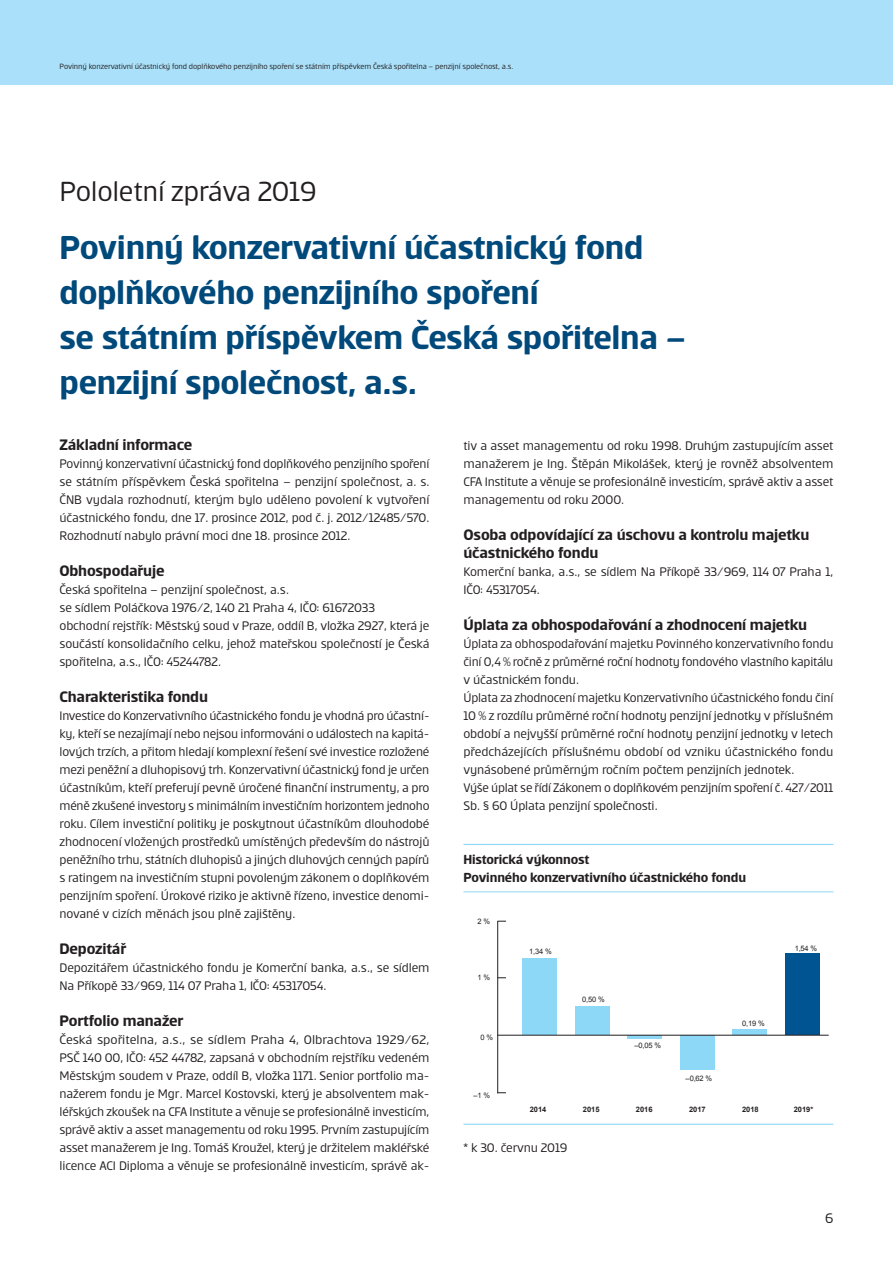
<style>
.page{position:relative;width:893px;height:1263px;background:#fff}
.page>*{position:absolute;margin:0;border:0;box-sizing:border-box;transform-origin:0 0}
.t1{font:700 36px/45px "Erste";letter-spacing:-.01em;color:#00497b}
.t2{font:30px "Erste";letter-spacing:-.01em;color:#231f20}
.t3{font:700 16.5px/18px "Erste";letter-spacing:-.01em;color:#231f20}
.t4{font:15px "Erste";color:#231f20}
.t5{font:700 14.25px/18px "Erste";letter-spacing:-.01em;color:#231f20}
.t6{font:13.5px/18px "Erste";letter-spacing:-.015em;color:#231f20;text-align:justify}
.t7{font:8.25px "Erste";letter-spacing:-.01em;color:#231f20}
.t8{font:7.5px "Arial";letter-spacing:-.02em;color:#231f20}
.t9{font:700 7.5px "Arial";color:#231f20}
</style>
<div class="page">
<div style="left:0;top:0;width:893px;height:85px;background:#aae0f9"></div>
<hr style="left:463px;top:844px;width:370px;height:1px;background:#8dd7f7">
<hr style="left:463px;top:891px;width:370px;height:1px;background:#8dd7f7">
<hr style="left:497px;top:921px;width:1px;height:172px;background:#231f20">
<hr style="left:628px;top:1035px;width:34px;height:3px;background:#8dd7f7">
<div style="left:680px;top:1035px;width:34px;height:35px;background:#8dd7f7"></div>
<div style="left:523px;top:958px;width:34px;height:77px;background:#8dd7f7"></div>
<div style="left:575px;top:1006px;width:34px;height:29px;background:#8dd7f7"></div>
<div style="left:785px;top:954px;width:34px;height:81px;background:#005492"></div>
<div style="left:733px;top:1029px;width:34px;height:6px;background:#8dd7f7"></div>
<hr style="left:463px;top:1124px;width:370px;height:1px;background:#8dd7f7">
<hr style="left:497px;top:1035px;width:332px;height:1px;background:#231f20">
<p class="t7" style="left:60px;top:62px;width:455px">Povinný konzervativní účastnický fond doplňkového penzijního spoření se státním příspěvkem Česká spořitelna – penzijní společnost, a.s.</p>
<h2 class="t2" style="left:60px;top:176px;width:259px">Pololetní zpráva 2019</h2>
<h1 class="t1" style="left:60px;top:224px;width:628px">Povinný konzervativní účastnický fond doplňkového penzijního spoření<br>se státním příspěvkem Česká spořitelna – penzijní společnost, a.s.</h1>
<p class="t3" style="left:60px;top:435px;width:134px">Základní informace</p>
<p class="t6" style="left:60px;top:454px;width:371px">Povinný konzervativní účastnický fond doplňkového penzijního spoření se státním příspěvkem Česká spořitelna – penzijní společnost, a. s.<br>ČNB vydala rozhodnutí, kterým bylo uděleno povolení k vytvoření účastnického fondu, dne 17. prosince 2012, pod č. j. 2012/12485/570.<br>Rozhodnutí nabylo právní moci dne 18. prosince 2012.</p>
<p class="t3" style="left:60px;top:561px;width:107px">Obhospodařuje</p>
<p class="t6" style="left:60px;top:580px;width:371px;text-align:left">Česká spořitelna – penzijní společnost, a.s.<br>se sídlem Poláčkova 1976/2, 140 21 Praha 4, IČO: 61672033<br>obchodní rejstřík: Městský soud v Praze, oddíl B, vložka 2927, která je součástí konsolidačního celku, jehož mateřskou společností je Česká spořitelna, a.s., IČO: 45244782.</p>
<p class="t3" style="left:60px;top:687px;width:150px">Charakteristika fondu</p>
<p class="t6" style="left:60px;top:706px;width:372px">Investice do Konzervativního účastnického fondu je vhodná pro účastní&shy;ky, kteří se nezajímají nebo nejsou informováni o událostech na kapitá&shy;lových trzích, a přitom hledají komplexní řešení své investice rozložené mezi peněžní a dluhopisový trh. Konzervativní účastnický fond je určen účastníkům, kteří preferují pevně úročené finanční instrumenty, a pro méně zkušené investory s minimálním investičním horizontem jednoho roku. Cílem investiční politiky je poskytnout účastníkům dlouhodobé zhodnocení vložených prostředků umístěných především do nástrojů peněžního trhu, státních dluhopisů a jiných dluhových cenných papírů s ratingem na investičním stupni povoleným zákonem o doplňkovém penzijním spoření. Úrokové riziko je aktivně řízeno, investice denomi&shy;nované v cizích měnách jsou plně zajištěny.</p>
<p class="t3" style="left:60px;top:939px;width:68px">Depozitář</p>
<p class="t6" style="left:60px;top:958px;width:371px">Depozitářem účastnického fondu je Komerční banka, a.s., se sídlem<br>Na Příkopě 33/969, 114 07 Praha 1, IČO: 45317054.</p>
<p class="t3" style="left:60px;top:1011px;width:125px">Portfolio manažer</p>
<p class="t6" style="left:60px;top:1030px;width:371px">Česká spořitelna, a.s., se sídlem Praha 4, Olbrachtova 1929/62, PSČ 140 00, IČO: 452 44 782, zapsaná v obchodním rejstříku vedeném Městským soudem v Praze, oddíl B, vložka 1171. Senior portfolio ma&shy;nažerem fondu je Mgr. Marcel Kostovski, který je absolventem mak&shy;léřských zkoušek na CFA Institute a věnuje se profesionálně investicím, správě aktiv a asset managementu od roku 1995. Prvním zastupujícím asset manažerem je Ing. Tomáš Kroužel, který je držitelem makléřské licence ACI Diploma a věnuje se profesionálně investicím, správě ak-</p>
<p class="t6" style="left:463px;top:436px;width:371px">tiv a asset managementu od roku 1998. Druhým zastupujícím asset manažerem je Ing. Štěpán Mikolášek, který je rovněž absolventem CFA Institute a věnuje se profesionálně investicím, správě aktiv a asset managementu od roku 2000.</p>
<p class="t3" style="left:463px;top:525px;width:347px">Osoba odpovídající za úschovu a kontrolu majetku účastnického fondu</p>
<p class="t6" style="left:463px;top:562px;width:371px">Komerční banka, a.s., se sídlem Na Příkopě 33/969, 114 07 Praha 1,<br>IČO: 45317054.</p>
<p class="t3" style="left:463px;top:615px;width:345px">Úplata za obhospodařování a zhodnocení majetku</p>
<p class="t6" style="left:463px;top:634px;width:371px;text-align:left">Úplata za obhospodařování majetku Povinného konzervativního fondu činí 0,4 % ročně z průměrné roční hodnoty fondového vlastního kapitálu v účastnickém fondu.<br>Úplata za zhodnocení majetku Konzervativního účastnického fondu činí 10 % z rozdílu průměrné roční hodnoty penzijní jednotky v příslušném období a nejvyšší průměrné roční hodnoty penzijní jednotky v letech předcházejících příslušnému období od vzniku účastnického fondu vynásobené průměrným ročním počtem penzijních jednotek.<br>Výše úplat se řídí Zákonem o doplňkovém penzijním spoření č. 427/2011<br>Sb. § 60 Úplata penzijní společnosti.</p>
<p class="t5" style="left:463px;top:850px;width:284px">Historická výkonnost<br>Povinného konzervativního účastnického fondu</p>
<p class="t8" style="left:477px;top:916px;width:14px">2%</p>
<p class="t8" style="left:795px;top:943px;width:24px">1,54 %</p>
<p class="t8" style="left:529px;top:946px;width:24px">1,34 %</p>
<p class="t8" style="left:477px;top:973px;width:14px">1%</p>
<p class="t8" style="left:582px;top:995px;width:24px">0,50 %</p>
<p class="t8" style="left:742px;top:1018px;width:24px">0,19 %</p>
<p class="t8" style="left:480px;top:1032px;width:14px">0%</p>
<p class="t8" style="left:635px;top:1040px;width:28px">–0,05 %</p>
<p class="t8" style="left:686px;top:1073px;width:28px">–0,62 %</p>
<p class="t8" style="left:473px;top:1090px;width:18px">–1 %</p>
<p class="t9" style="left:530px;top:1104px;width:18px">2014</p>
<p class="t9" style="left:583px;top:1104px;width:18px">2015</p>
<p class="t9" style="left:636px;top:1104px;width:18px">2016</p>
<p class="t9" style="left:689px;top:1104px;width:18px">2017</p>
<p class="t9" style="left:742px;top:1104px;width:18px">2018</p>
<p class="t9" style="left:794px;top:1104px;width:21px">2019*</p>
<p class="t6" style="left:463px;top:1138px;width:105px">* k 30. červnu 2019</p>
<p class="t4" style="left:825px;top:1211px;width:10px">6</p>
</div>
